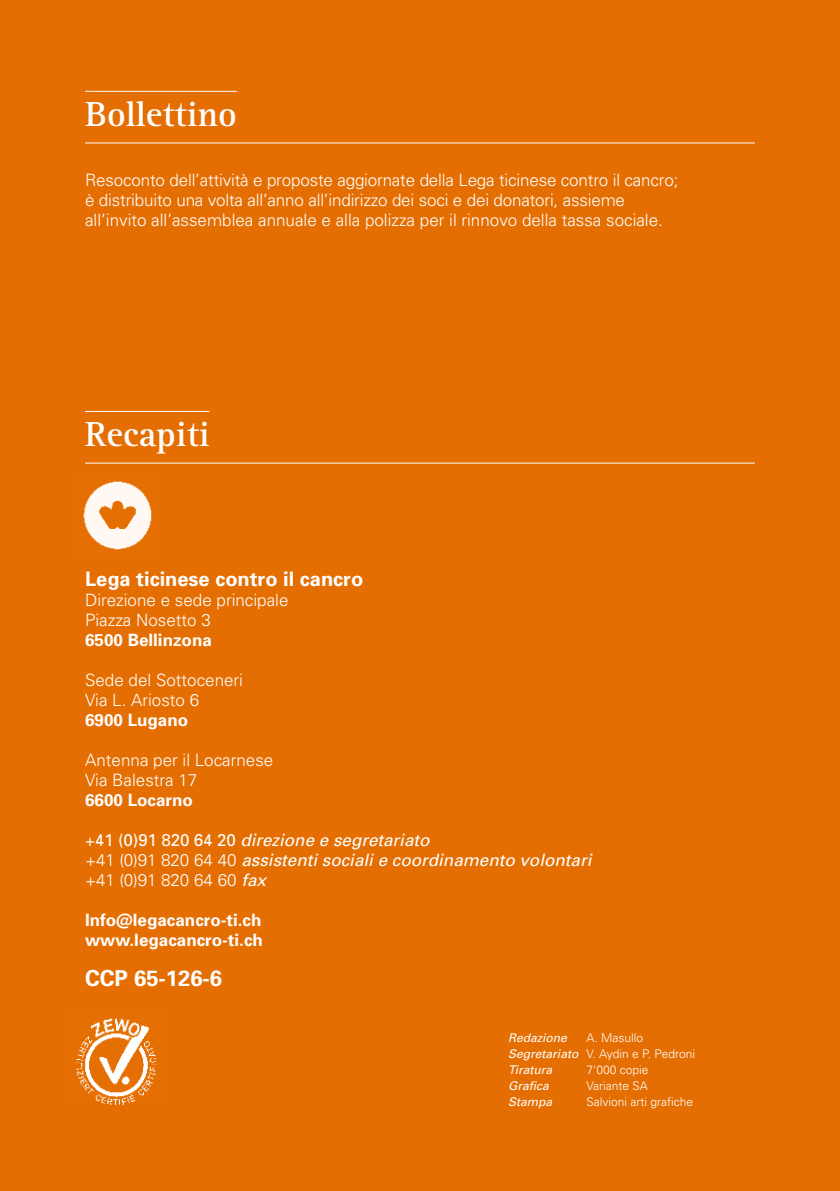
<style>
.page{position:relative;width:840px;height:1191px;background:#fff}
.page>*{position:absolute;margin:0;border:0;box-sizing:border-box;transform-origin:0 0}
.t1{font:700 36px "Rotis Serif";color:#fff}
.t2{font:700 22px "Univers";color:#fff}
.t3{font:700 20px "Univers";color:#fff}
.t4{font:300 17px/20px "Univers";color:#fff}
.t5{font:italic 17px/20px "Univers";color:#fff}
.t6{font:700 17px/20px "Univers";color:#fff}
.t7{font:300 12px/16px "Univers";color:#fff}
.t8{font:italic 12px "Univers";color:#fff}
.s1{font-style:normal}
.s2{font-weight:300;font-style:normal}
.s3{font-weight:400;font-style:italic}
</style>
<div class="page">
<div style="left:0;top:0;width:839px;height:1191px;background:#e56e02"></div>
<hr style="left:85px;top:91px;width:152px;height:1px;background:#fff">
<hr style="left:85px;top:143px;width:669px;height:1px;background:#fff">
<img style="left:76px;top:1018px;width:81px;height:86px">
<hr style="left:85px;top:411px;width:124px;height:1px;background:#fff">
<hr style="left:85px;top:463px;width:669px;height:1px;background:#fff">
<img style="left:83px;top:481px;width:69px;height:69px">
<h1 class="t1" style="left:85px;top:92px;width:153px">Bollettino</h1>
<p class="t4" style="left:85px;top:169px;width:594px">Resoconto dell’attività e proposte aggiornate della Lega ticinese contro il cancro; è distribuito una volta all’anno all’indirizzo dei soci e dei donatori, assieme all’invito all’assemblea annuale e alla polizza per il rinnovo della tassa sociale.</p>
<h1 class="t1" style="left:85px;top:412px;width:126px">Recapiti</h1>
<p class="t3" style="left:85px;top:566px;width:279px">Lega ticinese contro il cancro</p>
<p class="t4" style="left:85px;top:589px;width:205px">Direzione e sede principale<br>Piazza Nosetto 3</p>
<p class="t6" style="left:85px;top:629px;width:128px">6500 Bellinzona</p>
<p class="t4" style="left:85px;top:669px;width:159px">Sede del Sottoceneri<br>Via L. Ariosto 6</p>
<p class="t6" style="left:85px;top:709px;width:104px">6900 Lugano</p>
<p class="t4" style="left:85px;top:749px;width:190px">Antenna per il Locarnese<br>Via Balestra 17</p>
<p class="t6" style="left:85px;top:789px;width:109px">6600 Locarno</p>
<p class="t5" style="left:85px;top:829px;width:507px"><span class="s1">+41 (0)91 820 64 20</span> direzione e segretariato<br><span class="s2">+41 (0)91 820 64 40</span> assistenti sociali e coordinamento volontari <span class="s2">+41 (0)91 820 64 60</span> fax</p>
<p class="t6" style="left:85px;top:909px;width:179px">Info@legacancro-ti.ch www.legacancro-ti.ch</p>
<p class="t2" style="left:85px;top:964px;width:138px">CCP 65-126-6</p>
<p class="t7" style="left:508px;top:1029px;width:188px;text-indent:78px">A. Masullo<br><span class="s3">Segretariato</span> V. Aydin e P. Pedroni<br><span class="s3">Tiratura</span></p>
<p class="t8" style="left:508px;top:1030px;width:60px">Redazione</p>
<p class="t7" style="left:586px;top:1061px;width:64px">7'000 copie</p>
<p class="t8" style="left:508px;top:1078px;width:42px">Grafica</p>
<p class="t7" style="left:586px;top:1077px;width:63px">Variante SA</p>
<p class="t8" style="left:508px;top:1094px;width:46px">Stampa</p>
<p class="t7" style="left:586px;top:1093px;width:108px">Salvioni arti grafiche</p>
</div>
